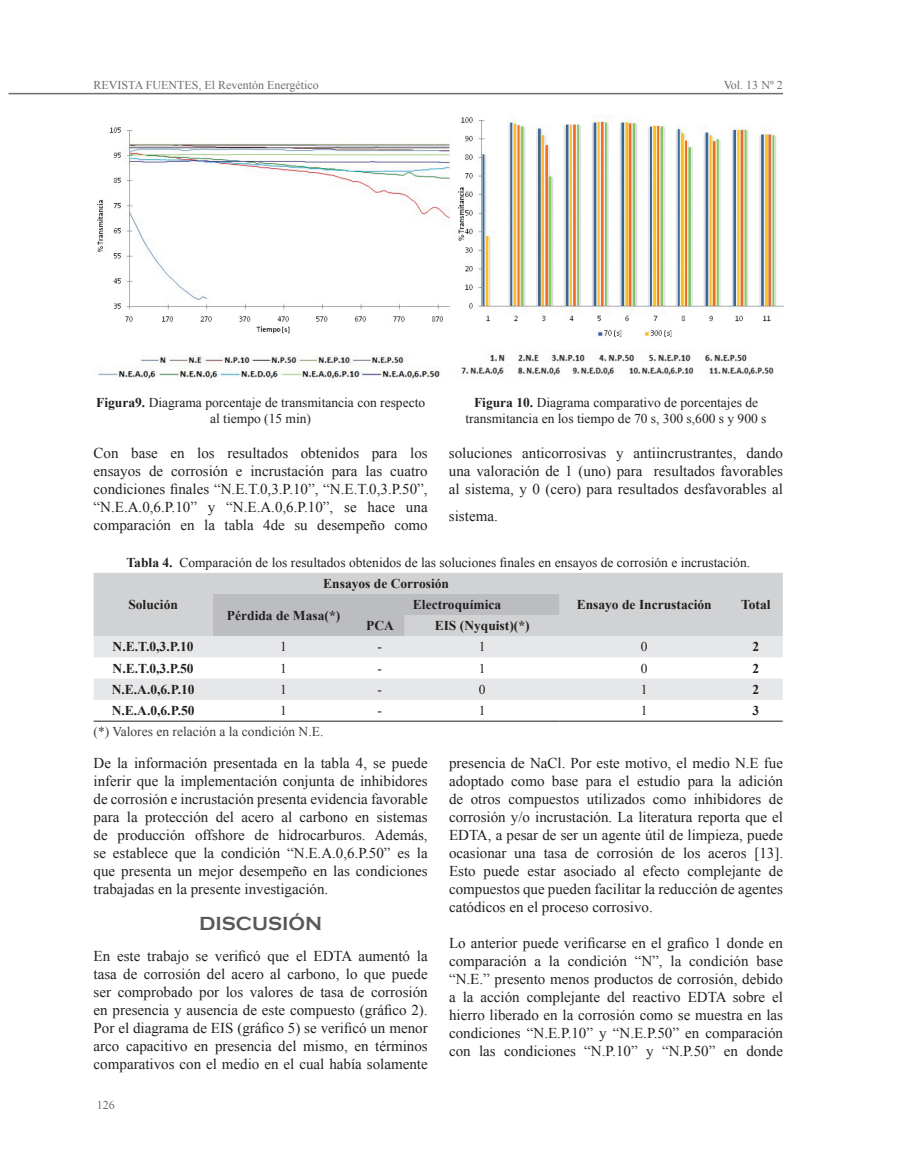
<style>
.page{position:relative;width:898px;height:1166px;background:#fff}
.page>*{position:absolute;margin:0;border:0;box-sizing:border-box;transform-origin:0 0}
.t1{font:700 19.5px "Copperplate Gothic";color:#57585a}
.t2{font:15px/18px "Times New Roman";color:#231f20;text-align:justify}
.t3{font:13.5px/16.2px "Times New Roman";color:#231f20;text-align:center}
.t4{font:700 13.5px "Times New Roman";color:#231f20}
.t5{font:13.5px "Times New Roman";color:#3e3e3f}
.t6{font:12px "Times New Roman";color:#6c6d70}
.s1{font-weight:700}
</style>
<div class="page">
<hr style="left:9px;top:93px;width:773px;height:1px;background:#6c6d70">
<img style="left:97px;top:127px;width:353px;height:207px">
<img style="left:458px;top:115px;width:324px;height:222px">
<img style="left:98px;top:355px;width:343px;height:24px">
<img style="left:461px;top:354px;width:313px;height:22px">
<div style="left:94px;top:573px;width:688px;height:63px;background:#d1d2d4"></div>
<svg style="left:212px;top:593px;width:347px;height:43px;background:#c1c2c4"></svg>
<svg style="left:94px;top:636px;width:688px;height:63px;fill:#e6e7e9"></svg>
<hr style="left:94px;top:720px;width:118px;height:1px;background:#231f20">
<hr style="left:212px;top:720px;width:142px;height:1px;background:#231f20">
<hr style="left:354px;top:720px;width:50px;height:1px;background:#231f20">
<hr style="left:404px;top:720px;width:155px;height:1px;background:#231f20">
<hr style="left:559px;top:720px;width:169px;height:1px;background:#231f20">
<hr style="left:728px;top:720px;width:54px;height:1px;background:#231f20">
<p class="t6" style="left:94px;top:77px;width:227px">Revista fuentes, El Reventón Energético</p>
<p class="t6" style="left:723px;top:77px;width:60px">Vol. 13 Nº 2</p>
<p class="t3" style="left:96px;top:394px;width:330px"><span class="s1">Figura9.</span> Diagrama porcentaje de transmitancia con respecto al tiempo (15 min)</p>
<p class="t3" style="left:465px;top:394px;width:302px"><span class="s1">Figura 10.</span> Diagrama comparativo de porcentajes de transmitancia en los tiempo de 70 s, 300 s,600 s y 900 s</p>
<p class="t2" style="left:94px;top:444px;width:335px">Con base en los resultados obtenidos para los ensayos de corrosión e incrustación para las cuatro condiciones finales “N.E.T.0,3.P.10”, “N.E.T.0,3.P.50”, “N.E.A.0,6.P.10” y “N.E.A.0,6.P.10”, se hace una comparación en la tabla 4de su desempeño como</p>
<p class="t2" style="left:449px;top:444px;width:335px">soluciones anticorrosivas y antiincrustrantes, dando una valoración de 1 (uno) para resultados favorables al sistema, y 0 (cero) para resultados desfavorables al</p>
<p class="t2" style="left:449px;top:507px;width:50px">sistema.</p>
<p class="t3" style="left:126px;top:554px;width:625px"><span class="s1">Tabla 4.</span> Comparación de los resultados obtenidos de las soluciones finales en ensayos de corrosión e incrustación.</p>
<p class="t4" style="left:128px;top:595px;width:51px">Solución</p>
<p class="t4" style="left:323px;top:574px;width:127px">Ensayos de Corrosión</p>
<p class="t4" style="left:413px;top:595px;width:90px">Electroquímica</p>
<p class="t4" style="left:576px;top:595px;width:137px">Ensayo de Incrustación</p>
<p class="t4" style="left:740px;top:595px;width:31px">Total</p>
<p class="t4" style="left:227px;top:605px;width:115px">Pérdida de Masa(*)</p>
<p class="t4" style="left:366px;top:616px;width:29px">PCA</p>
<p class="t4" style="left:434px;top:616px;width:96px">EIS (Nyquist)(*)</p>
<p class="t4" style="left:113px;top:637px;width:83px">N.E.T.0,3.P.10</p>
<p class="t3" style="left:280px;top:638px;width:8px">1</p>
<p class="t3" style="left:377px;top:638px;width:6px">-</p>
<p class="t3" style="left:478px;top:638px;width:8px">1</p>
<p class="t3" style="left:640px;top:638px;width:8px">0</p>
<p class="t4" style="left:752px;top:637px;width:8px">2</p>
<p class="t4" style="left:113px;top:658px;width:83px">N.E.T.0,3.P.50</p>
<p class="t3" style="left:280px;top:659px;width:8px">1</p>
<p class="t3" style="left:377px;top:659px;width:6px">-</p>
<p class="t3" style="left:478px;top:659px;width:8px">1</p>
<p class="t3" style="left:640px;top:659px;width:8px">0</p>
<p class="t4" style="left:752px;top:658px;width:8px">2</p>
<p class="t4" style="left:112px;top:679px;width:84px">N.E.A.0,6.P.10</p>
<p class="t3" style="left:280px;top:681px;width:8px">1</p>
<p class="t3" style="left:377px;top:681px;width:6px">-</p>
<p class="t3" style="left:478px;top:681px;width:8px">0</p>
<p class="t3" style="left:640px;top:681px;width:8px">1</p>
<p class="t4" style="left:752px;top:679px;width:8px">2</p>
<p class="t4" style="left:112px;top:701px;width:84px">N.E.A.0,6.P.50</p>
<p class="t3" style="left:280px;top:702px;width:8px">1</p>
<p class="t3" style="left:377px;top:702px;width:6px">-</p>
<p class="t3" style="left:478px;top:702px;width:8px">1</p>
<p class="t3" style="left:640px;top:702px;width:8px">1</p>
<p class="t4" style="left:752px;top:701px;width:8px">3</p>
<p class="t5" style="left:94px;top:722px;width:231px">(*) Valores en relación a la condición N.E.</p>
<p class="t2" style="left:94px;top:753px;width:335px">De la información presentada en la tabla 4, se puede inferir que la implementación conjunta de inhibidores de corrosión e incrustación presenta evidencia favorable para la protección del acero al carbono en sistemas de producción offshore de hidrocarburos. Además, se establece que la condición “N.E.A.0,6.P.50” es la que presenta un mejor desempeño en las condiciones trabajadas en la presente investigación.</p>
<h1 class="t1" style="left:199px;top:912px;width:125px">DISCUSIÓN</h1>
<p class="t2" style="left:94px;top:946px;width:335px">En este trabajo se verificó que el EDTA aumentó la tasa de corrosión del acero al carbono, lo que puede ser comprobado por los valores de tasa de corrosión en presencia y ausencia de este compuesto (gráfico 2).<br>Por el diagrama de EIS</p>
<p class="t2" style="left:94px;top:1018px;width:335px;text-indent:144px">(gráfico 5) se verificó un menor arco capacitivo en presencia del mismo, en términos comparativos con el medio en el cual había solamente</p>
<p class="t6" style="left:97px;top:1096px;width:19px">126</p>
<p class="t2" style="left:449px;top:753px;width:335px">presencia de NaCl. Por este motivo, el medio N.E fue adoptado como base para el estudio para la adición de otros compuestos utilizados como inhibidores de corrosión y/o incrustación. La literatura reporta que el EDTA, a pesar de ser un agente útil de limpieza, puede ocasionar una tasa de corrosión de los aceros [13].<br>Esto puede estar asociado al efecto complejante de compuestos que pueden facilitar la reducción de agentes catódicos en el proceso corrosivo.</p>
<p class="t2" style="left:449px;top:933px;width:335px">Lo anterior puede verificarse en el grafico 1 donde en comparación a la condición “N”, la condición base “N.E.” presento menos productos de corrosión, debido a la acción complejante del reactivo EDTA sobre el hierro liberado en la corrosión como se muestra en las condiciones “N.E.P.10” y “N.E.P.50” en comparación con las condiciones “N.P.10” y “N.P.50” en donde</p>
</div>
